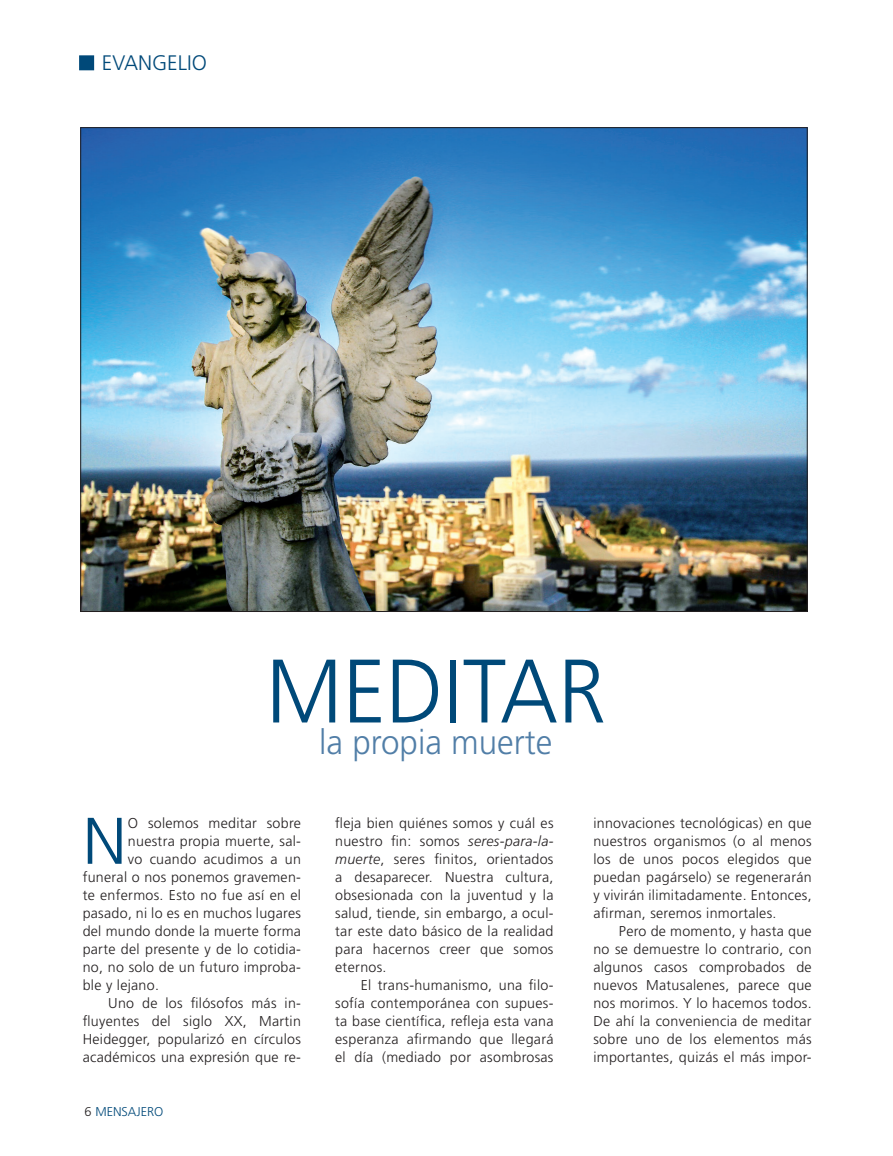
<style>
.page{position:relative;width:893px;height:1156px;background:#fff}
.page>*{position:absolute;margin:0;border:0;box-sizing:border-box;transform-origin:0 0}
.TITULO{font:300 90px "Frutiger LT Std";color:#004979;scale:.96 1}
.TEXTO{font:300 65.85px "Frutiger LT Std";color:#004979}
.TITULO-2{font:300 34.5px "Frutiger LT Std";color:#517ea7;scale:.96 1}
.t1{font:300 21px "Frutiger LT Std";color:#004979}
.TEXTO-2{font:300 14.25px/18px "Frutiger LT Std";letter-spacing:.02em;color:#231f20;text-align:justify}
.t2{font:300 12.75px "Frutiger LT Std";color:#004979}
.s1{color:#231f20}
.s2{font-style:italic}
</style>
<div class="page">
<div style="left:79px;top:55px;width:15px;height:15px;background:#004979;border:1px solid #004979"></div>
<img style="left:82px;top:129px;width:723px;height:481px">
<p class="t1" style="left:102px;top:51px;width:106px">EVANGELIO</p>
<p class="TITULO" style="left:266px;top:640px;width:355px">MEDITAR</p>
<p class="TITULO-2" style="left:319px;top:722px;width:244px">la propia muerte</p>
<p class="TEXTO" style="left:83px;top:804px;width:45px">N</p>
<p class="TEXTO-2" style="left:128px;top:814px;width:174px">O solemos meditar sobre</p>
<p class="TEXTO-2" style="left:128px;top:832px;width:174px">nuestra propia muerte, sal-</p>
<p class="TEXTO-2" style="left:128px;top:850px;width:174px">vo cuando acudimos a un</p>
<p class="TEXTO-2" style="left:83px;top:868px;width:220px">funeral o nos ponemos gravemen-</p>
<p class="TEXTO-2" style="left:83px;top:886px;width:220px">te enfermos. Esto no fue así en el</p>
<p class="TEXTO-2" style="left:83px;top:904px;width:220px">pasado, ni lo es en muchos lugares</p>
<p class="TEXTO-2" style="left:83px;top:922px;width:220px">del mundo donde la muerte forma</p>
<p class="TEXTO-2" style="left:83px;top:940px;width:220px">parte del presente y de lo cotidia-</p>
<p class="TEXTO-2" style="left:83px;top:958px;width:220px">no, no solo de un futuro improba-</p>
<p class="TEXTO-2" style="left:83px;top:976px;width:78px">ble y lejano.</p>
<p class="TEXTO-2" style="left:83px;top:994px;width:220px;text-indent:26px">Uno de los filósofos más in&shy;fluyentes del siglo XX, Martin Heidegger, popularizó en círculos académicos una expresión que re-</p>
<p class="t2" style="left:84px;top:1104px;width:80px"><span class="s1">6</span> MENSAJERO</p>
<p class="TEXTO-2" style="left:335px;top:814px;width:220px">fleja bien quiénes somos y cuál es nuestro fin: somos <span class="s2">seres-para-la&shy;muerte</span>, seres finitos, orientados a desaparecer. Nuestra cultura, obsesionada con la juventud y la salud, tiende, sin embargo, a ocul&shy;tar este dato básico de la realidad para hacernos creer que somos eternos.</p>
<p class="TEXTO-2" style="left:335px;top:976px;width:220px;text-indent:26px">El trans-humanismo, una filo&shy;sofía contemporánea con supues&shy;ta base científica, refleja esta vana esperanza afirmando que llegará el día (mediado por asombrosas</p>
<p class="TEXTO-2" style="left:593px;top:814px;width:220px">innovaciones tecnológicas) en que nuestros organismos (o al menos los de unos pocos elegidos que puedan pagárselo) se regenerarán y vivirán ilimitadamente. Entonces, afirman, seremos inmortales.</p>
<p class="TEXTO-2" style="left:593px;top:922px;width:220px;text-indent:26px">Pero de momento, y hasta que no se demuestre lo contrario, con algunos casos comprobados de nuevos Matusalenes, parece que nos morimos. Y lo hacemos todos.<br>De ahí la conveniencia de meditar sobre uno de los elementos más importantes, quizás el más impor-</p>
</div>
